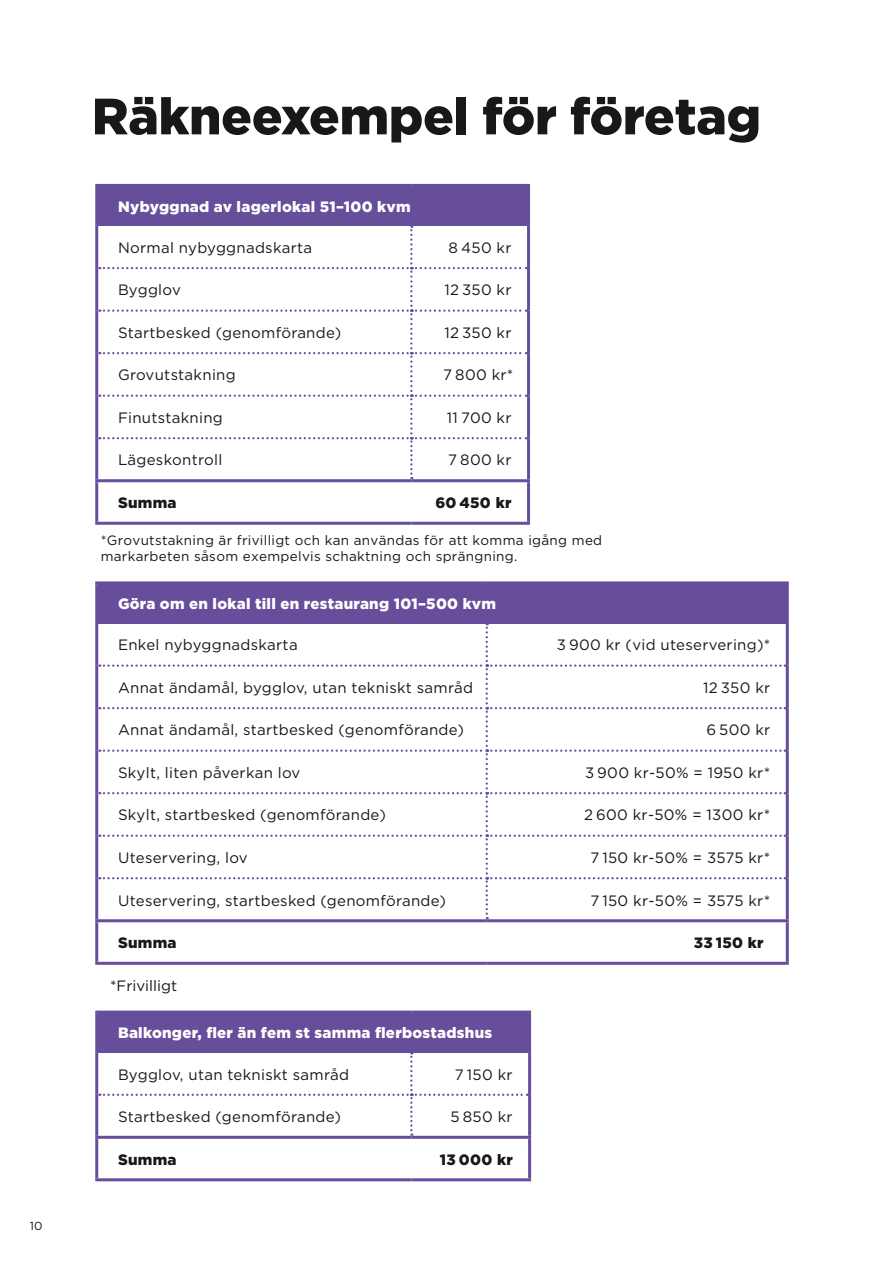
<style>
.page{position:relative;width:893px;height:1263px;background:#fff}
.page>*{position:absolute;margin:0;border:0;box-sizing:border-box;transform-origin:0 0}
.Rubrik_2{font:900 51px "Gotham";letter-spacing:-.005em;color:#181816}
.Mellanrubrik{font:15px "Gotham";letter-spacing:.02em;color:#181816}
.Mellanrubrik-2{font:900 15px "Gotham";letter-spacing:.02em;color:#fff}
.Fältrubriker_vänst{font:900 15px "Gotham";letter-spacing:.02em;color:#181816}
.Fältrubriker_vänst-2{font:15px "Gotham";letter-spacing:.02em;color:#181816}
.Mellanrubrik-3{font:15px "Gotham";color:#181816}
.t1{font:13.5px/16.2px "Gotham";letter-spacing:.02em;color:#171715}
.t2{font:11.7px "Gotham";color:#181816}
</style>
<div class="page">
<div style="left:97px;top:185px;width:432px;height:41px;background:#674e9b"></div>
<hr style="left:95px;top:184px;width:316px;height:3px;background:#674e9b">
<hr style="left:95px;top:187px;width:3px;height:39px;background:#674e9b">
<hr style="left:411px;top:184px;width:119px;height:3px;background:#674e9b">
<hr style="left:527px;top:187px;width:3px;height:39px;background:#674e9b">
<hr style="left:95px;top:226px;width:3px;height:42px;background:#674e9b">
<hr style="left:527px;top:226px;width:3px;height:42px;background:#674e9b">
<hr style="left:95px;top:268px;width:3px;height:43px;background:#674e9b">
<hr style="left:527px;top:268px;width:3px;height:43px;background:#674e9b">
<hr style="left:95px;top:311px;width:3px;height:42px;background:#674e9b">
<hr style="left:527px;top:311px;width:3px;height:42px;background:#674e9b">
<hr style="left:95px;top:353px;width:3px;height:43px;background:#674e9b">
<hr style="left:527px;top:353px;width:3px;height:43px;background:#674e9b">
<hr style="left:95px;top:396px;width:3px;height:42px;background:#674e9b">
<hr style="left:527px;top:396px;width:3px;height:42px;background:#674e9b">
<hr style="left:95px;top:438px;width:3px;height:41px;background:#674e9b">
<hr style="left:527px;top:438px;width:3px;height:41px;background:#674e9b">
<svg style="left:99px;top:226px;width:428px;height:253px"></svg>
<hr style="left:95px;top:479px;width:316px;height:3px;background:#674e9b">
<hr style="left:95px;top:482px;width:3px;height:40px;background:#674e9b">
<hr style="left:411px;top:479px;width:119px;height:3px;background:#674e9b">
<hr style="left:527px;top:482px;width:3px;height:40px;background:#674e9b">
<hr style="left:95px;top:522px;width:316px;height:3px;background:#674e9b">
<hr style="left:411px;top:522px;width:119px;height:3px;background:#674e9b">
<div style="left:97px;top:583px;width:690px;height:40px;background:#674e9b"></div>
<hr style="left:95px;top:623px;width:3px;height:43px;background:#674e9b">
<hr style="left:786px;top:623px;width:3px;height:43px;background:#674e9b">
<hr style="left:95px;top:666px;width:3px;height:42px;background:#674e9b">
<hr style="left:786px;top:666px;width:3px;height:42px;background:#674e9b">
<hr style="left:95px;top:708px;width:3px;height:43px;background:#674e9b">
<hr style="left:786px;top:708px;width:3px;height:43px;background:#674e9b">
<hr style="left:95px;top:751px;width:3px;height:42px;background:#674e9b">
<hr style="left:786px;top:751px;width:3px;height:42px;background:#674e9b">
<hr style="left:95px;top:793px;width:3px;height:43px;background:#674e9b">
<hr style="left:786px;top:793px;width:3px;height:43px;background:#674e9b">
<hr style="left:95px;top:836px;width:3px;height:42px;background:#674e9b">
<hr style="left:786px;top:836px;width:3px;height:42px;background:#674e9b">
<hr style="left:95px;top:878px;width:3px;height:41px;background:#674e9b">
<hr style="left:786px;top:878px;width:3px;height:41px;background:#674e9b">
<hr style="left:95px;top:919px;width:392px;height:3px;background:#674e9b">
<hr style="left:95px;top:922px;width:3px;height:40px;background:#674e9b">
<hr style="left:487px;top:919px;width:302px;height:3px;background:#674e9b">
<hr style="left:786px;top:922px;width:3px;height:40px;background:#674e9b">
<hr style="left:95px;top:962px;width:392px;height:3px;background:#674e9b">
<hr style="left:487px;top:962px;width:302px;height:3px;background:#674e9b">
<hr style="left:95px;top:581px;width:392px;height:3px;background:#674e9b">
<hr style="left:95px;top:584px;width:3px;height:39px;background:#674e9b">
<hr style="left:487px;top:581px;width:302px;height:3px;background:#674e9b">
<hr style="left:786px;top:584px;width:3px;height:39px;background:#674e9b">
<svg style="left:99px;top:623px;width:687px;height:296px"></svg>
<div style="left:97px;top:1012px;width:433px;height:40px;background:#674e9b"></div>
<hr style="left:95px;top:1010px;width:316px;height:3px;background:#674e9b">
<hr style="left:95px;top:1013px;width:3px;height:39px;background:#674e9b">
<hr style="left:411px;top:1010px;width:120px;height:3px;background:#674e9b">
<hr style="left:528px;top:1013px;width:3px;height:39px;background:#674e9b">
<hr style="left:95px;top:1139px;width:3px;height:39px;background:#674e9b">
<hr style="left:528px;top:1139px;width:3px;height:39px;background:#674e9b">
<hr style="left:95px;top:1178px;width:316px;height:3px;background:#674e9b">
<hr style="left:411px;top:1178px;width:120px;height:3px;background:#674e9b">
<hr style="left:95px;top:1052px;width:3px;height:43px;background:#674e9b">
<hr style="left:528px;top:1052px;width:3px;height:43px;background:#674e9b">
<hr style="left:95px;top:1095px;width:3px;height:41px;background:#674e9b">
<hr style="left:528px;top:1095px;width:3px;height:41px;background:#674e9b">
<hr style="left:95px;top:1136px;width:316px;height:3px;background:#674e9b">
<hr style="left:411px;top:1136px;width:120px;height:3px;background:#674e9b">
<svg style="left:99px;top:1052px;width:429px;height:84px"></svg>
<p class="t2" style="left:30px;top:1218px;width:14px">10</p>
<h2 class="Rubrik_2" style="left:92px;top:81px;width:671px">Räkneexempel för företag</h2>
<p class="Mellanrubrik-2" style="left:118px;top:196px;width:294px">Nybyggnad av lagerlokal 51–100 kvm</p>
<p class="Mellanrubrik" style="left:118px;top:238px;width:196px">Normal nybyggnadskarta</p>
<p class="Mellanrubrik" style="left:449px;top:238px;width:64px">8 450 kr</p>
<p class="Mellanrubrik" style="left:118px;top:280px;width:64px">Bygglov</p>
<p class="Mellanrubrik" style="left:444px;top:280px;width:69px">12 350 kr</p>
<p class="Fältrubriker_vänst-2" style="left:118px;top:323px;width:225px">Startbesked (genomförande)</p>
<p class="Mellanrubrik" style="left:444px;top:323px;width:69px">12 350 kr</p>
<p class="Mellanrubrik" style="left:118px;top:365px;width:119px">Grovutstakning</p>
<p class="Mellanrubrik" style="left:443px;top:365px;width:72px">7 800 kr*</p>
<p class="Mellanrubrik" style="left:118px;top:408px;width:106px">Finutstakning</p>
<p class="Mellanrubrik" style="left:447px;top:408px;width:66px">11 700 kr</p>
<p class="Mellanrubrik" style="left:118px;top:451px;width:106px">Lägeskontroll</p>
<p class="Mellanrubrik" style="left:448px;top:451px;width:65px">7 800 kr</p>
<p class="Fältrubriker_vänst" style="left:118px;top:492px;width:60px">Summa</p>
<p class="Fältrubriker_vänst" style="left:435px;top:492px;width:78px">60 450 kr</p>
<p class="t1" style="left:101px;top:532px;width:503px">*Grovutstakning är frivilligt och kan användas för att komma igång med markarbeten såsom exempelvis schaktning och sprängning.</p>
<p class="Mellanrubrik-2" style="left:118px;top:593px;width:380px">Göra om en lokal till en restaurang 101–500 kvm</p>
<p class="Mellanrubrik" style="left:118px;top:635px;width:181px">Enkel nybyggnadskarta</p>
<p class="Mellanrubrik" style="left:557px;top:635px;width:215px">3 900 kr (vid uteservering)*</p>
<p class="Mellanrubrik" style="left:118px;top:678px;width:357px">Annat ändamål, bygglov, utan tekniskt samråd</p>
<p class="Mellanrubrik" style="left:703px;top:678px;width:69px">12 350 kr</p>
<p class="Mellanrubrik" style="left:118px;top:720px;width:348px">Annat ändamål, startbesked (genomförande)</p>
<p class="Mellanrubrik" style="left:706px;top:720px;width:65px">6 500 kr</p>
<p class="Mellanrubrik" style="left:118px;top:763px;width:184px">Skylt, liten påverkan lov</p>
<p class="Mellanrubrik" style="left:585px;top:763px;width:187px">3 900 kr-50% = 1950 kr*</p>
<p class="Mellanrubrik" style="left:118px;top:805px;width:269px">Skylt, startbesked (genomförande)</p>
<p class="Mellanrubrik" style="left:584px;top:805px;width:188px">2 600 kr-50% = 1300 kr*</p>
<p class="Mellanrubrik" style="left:118px;top:848px;width:131px">Uteservering, lov</p>
<p class="Mellanrubrik" style="left:590px;top:848px;width:181px">7 150 kr-50% = 3575 kr*</p>
<p class="Mellanrubrik" style="left:118px;top:890px;width:330px">Uteservering, startbesked (genomförande)</p>
<p class="Mellanrubrik" style="left:590px;top:890px;width:181px">7 150 kr-50% = 3575 kr*</p>
<p class="Fältrubriker_vänst" style="left:118px;top:932px;width:60px">Summa</p>
<p class="Fältrubriker_vänst" style="left:694px;top:932px;width:71px">33 150 kr</p>
<p class="Mellanrubrik-3" style="left:110px;top:976px;width:68px">*Frivilligt</p>
<p class="Mellanrubrik-2" style="left:118px;top:1022px;width:376px">Balkonger, fler än fem st samma flerbostadshus</p>
<p class="Mellanrubrik" style="left:118px;top:1064px;width:233px">Bygglov, utan tekniskt samråd</p>
<p class="Mellanrubrik" style="left:455px;top:1064px;width:59px">7 150 kr</p>
<p class="Mellanrubrik" style="left:118px;top:1107px;width:225px">Startbesked (genomförande)</p>
<p class="Mellanrubrik" style="left:451px;top:1107px;width:64px">5 850 kr</p>
<p class="Fältrubriker_vänst" style="left:118px;top:1149px;width:60px">Summa</p>
<p class="Fältrubriker_vänst" style="left:440px;top:1149px;width:75px">13 000 kr</p>
</div>
